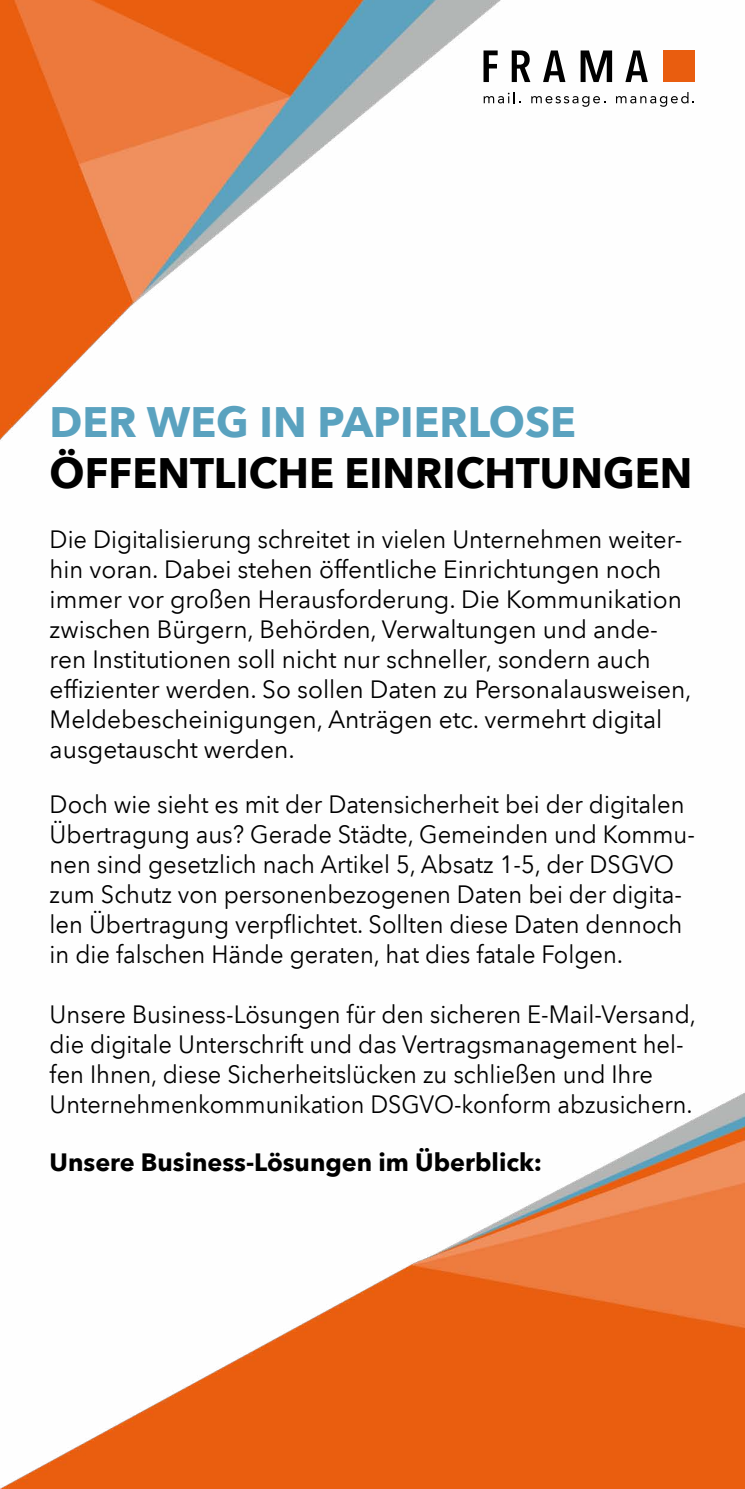
<style>
.page{position:relative;width:745px;height:1489px;background:#fff}
.page>*{position:absolute;margin:0;border:0;box-sizing:border-box;transform-origin:0 0}
.t1{font:700 42.5px "Avenir Next LT Pro";color:#000}
.t2{font:700 42.5px "Avenir Next LT Pro";color:#5aa2bf}
.t3{font:25px/30px "Avenir Next LT Pro";color:#000;scale:.95 1}
.t4{font:700 25px "Avenir Next LT Pro";color:#000}
</style>
<div class="page">
<img style="left:0;top:0;width:744px;height:1488px">
<div style="left:662px;top:50px;width:32px;height:32px;background:#e95d0f"></div>
<svg style="left:483px;top:50px;width:14px;height:32px"></svg>
<svg style="left:511px;top:50px;width:19px;height:32px"></svg>
<svg style="left:542px;top:50px;width:23px;height:32px"></svg>
<svg style="left:625px;top:50px;width:22px;height:32px"></svg>
<svg style="left:580px;top:50px;width:31px;height:32px"></svg>
<svg style="left:483px;top:92px;width:37px;height:11px"></svg>
<svg style="left:531px;top:96px;width:74px;height:11px"></svg>
<svg style="left:615px;top:92px;width:79px;height:15px"></svg>
<h1 class="t2" style="left:50px;top:396px;width:527px">DER WEG IN PAPIERLOSE</h1>
<h1 class="t1" style="left:50px;top:447px;width:643px">ÖFFENTLICHE EINRICHTUNGEN</h1>
<p class="t3" style="left:50px;top:524px;width:677px">Die Digitalisierung schreitet in vielen Unternehmen weiter&shy;hin voran. Dabei stehen öffentliche Einrichtungen noch immer vor großen Herausforderung. Die Kommunikation zwischen Bürgern, Behörden, Verwaltungen und ande&shy;ren Institutionen soll nicht nur schneller, sondern auch effizienter werden. So sollen Daten zu Personalausweisen, Meldebescheinigungen, Anträgen etc. vermehrt digital ausgetauscht werden.</p>
<p class="t3" style="left:50px;top:789px;width:680px">Doch wie sieht es mit der Datensicherheit bei der digitalen Übertragung aus? Gerade Städte, Gemeinden und Kommu&shy;nen sind gesetzlich nach Artikel 5, Absatz 1-5, der DSGVO zum Schutz von personenbezogenen Daten bei der digita&shy;len Übertragung verpflichtet. Sollten diese Daten dennoch in die falschen Hände geraten, hat dies fatale Folgen.</p>
<p class="t3" style="left:50px;top:999px;width:681px">Unsere Business-Lösungen für den sicheren E-Mail-Versand, die digitale Unterschrift und das Vertragsmanagement hel&shy;fen Ihnen, diese Sicherheitslücken zu schließen und Ihre Unternehmenkommunikation DSGVO-konform abzusichern.</p>
<p class="t4" style="left:50px;top:1146px;width:493px">UNSERE BUSINESS-LÖSUNGEN IM ÜBERBLICK:</p>
</div>
